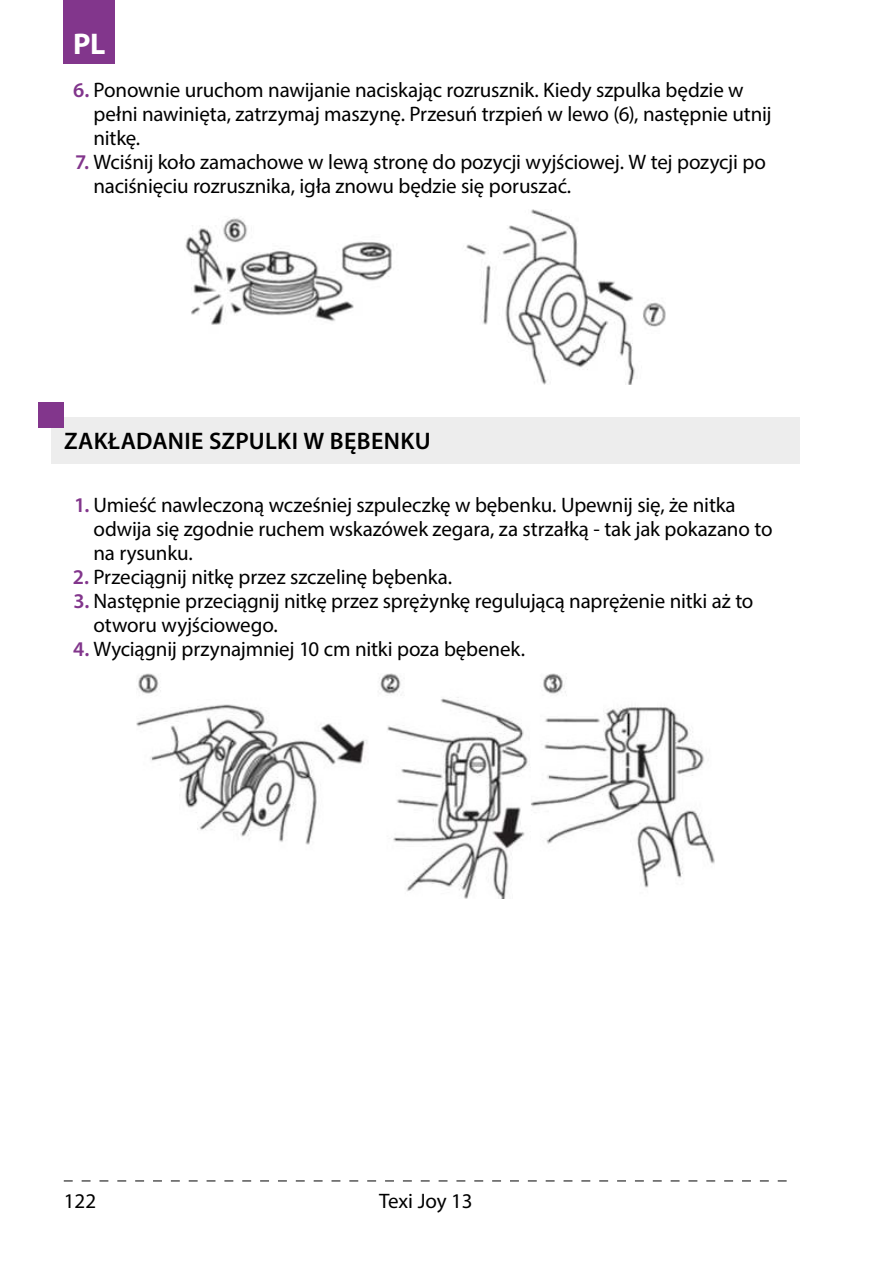
<style>
.page{position:relative;width:893px;height:1263px;background:#fff}
.page>*{position:absolute;margin:0;border:0;box-sizing:border-box;transform-origin:0 0}
.t1{font:700 30px "Myriad Pro";color:#fff}
.t2{font:600 24px "Myriad Pro";letter-spacing:.015em;color:#000}
.t3{font:21px/24px "Myriad Pro";letter-spacing:-.01em;color:#000}
.s1{font-weight:600;color:#82368c}
</style>
<div class="page">
<svg style="left:64px;top:1181px;width:723px;height:1px"></svg>
<div style="left:64px;top:0;width:51px;height:64px;background:#82368c"></div>
<img style="left:185px;top:210px;width:480px;height:175px">
<div style="left:51px;top:417px;width:748px;height:47px;background:#ededed"></div>
<div style="left:38px;top:402px;width:26px;height:25px;background:#82368c"></div>
<img style="left:136px;top:673px;width:578px;height:226px">
<h1 class="t1" style="left:73px;top:24px;width:34px">PL</h1>
<p class="t3" style="left:94px;top:77px;width:680px;text-indent:-20px"><span class="s1">6.</span> Ponownie uruchom nawijanie naciskając rozrusznik. Kiedy szpulka będzie w pełni nawinięta, zatrzymaj maszynę. Przesuń trzpień w lewo (6), następnie utnij nitkę.</p>
<p class="t3" style="left:94px;top:149px;width:674px;text-indent:-18px"><span class="s1">7.</span> Wciśnij koło zamachowe w lewą stronę do pozycji wyjściowej. W tej pozycji po naciśnięciu rozrusznika, igła znowu będzie się poruszać.</p>
<p class="t2" style="left:64px;top:426px;width:368px">ZAKŁADANIE SZPULKI W BĘBENKU</p>
<p class="t3" style="left:94px;top:493px;width:680px;text-indent:-19px"><span class="s1">1.</span> Umieść nawleczoną wcześniej szpuleczkę w bębenku. Upewnij się, że nitka odwija się zgodnie ruchem wskazówek zegara, za strzałką - tak jak pokazano to na rysunku.</p>
<p class="t3" style="left:73px;top:565px;width:381px"><span class="s1">2.</span> Przeciągnij nitkę przez szczelinę bębenka.</p>
<p class="t3" style="left:94px;top:589px;width:661px;text-indent:-20px"><span class="s1">3.</span> Następnie przeciągnij nitkę przez sprężynkę regulującą naprężenie nitki aż to otworu wyjściowego.</p>
<p class="t3" style="left:73px;top:637px;width:453px"><span class="s1">4.</span> Wyciągnij przynajmniej 10 cm nitki poza bębenek.</p>
<p class="t3" style="left:64px;top:1188px;width:34px">122</p>
<p class="t3" style="left:379px;top:1188px;width:95px">Texi Joy 13</p>
</div>
